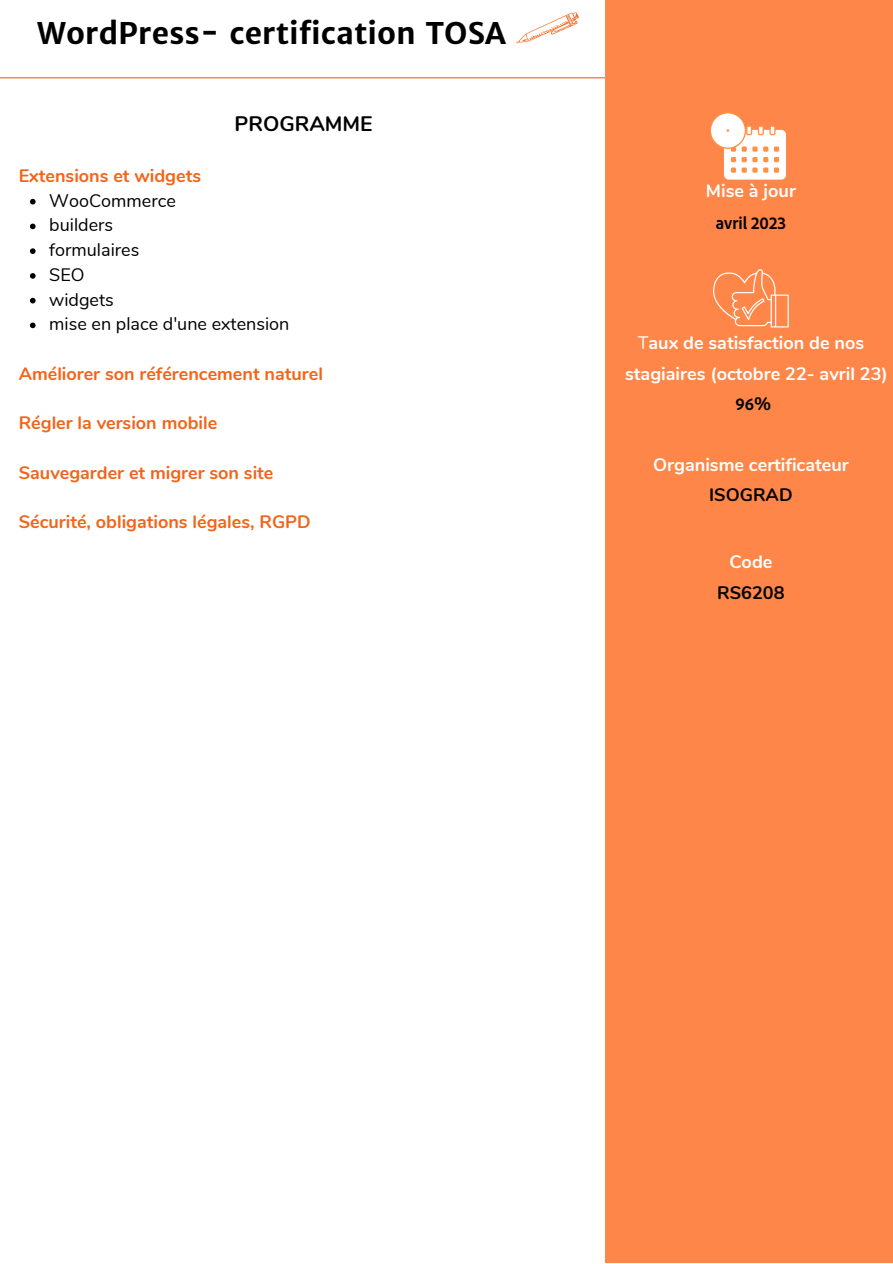
<style>
.page{position:relative;width:893px;height:1264px;background:#fff}
.page>*{position:absolute;margin:0;border:0;box-sizing:border-box;transform-origin:0 0}
.t1{font:700 30px "Merriweather Sans";color:#000}
.t2{font:700 21px "Nunito";color:#000}
.t3{font:700 18px "Nunito";color:#f26419}
.t4{font:700 18px/30.3px "Nunito";color:#fff}
.t5{font:18px/24.8px "Nunito";color:#000}
.t6{font:700 18px "Nunito";color:#000}
.t7{font:700 semi-condensed 18px "Adobe Clean";color:#000}
.s1{font-weight:400}
.s2{font-family:"Nunito";font-stretch:normal}
</style>
<div class="page">
<hr style="left:0;top:77px;width:890px;height:1px;background:#f26419">
<div style="left:605px;top:0;width:287px;height:1262px;background:#fd8648"></div>
<svg style="left:516px;top:12px;width:63px;height:32px"></svg>
<svg style="left:30px;top:199px;width:6px;height:5px"></svg>
<svg style="left:30px;top:223px;width:6px;height:6px"></svg>
<svg style="left:30px;top:248px;width:6px;height:6px"></svg>
<svg style="left:30px;top:273px;width:6px;height:6px"></svg>
<svg style="left:30px;top:298px;width:6px;height:5px"></svg>
<svg style="left:30px;top:322px;width:6px;height:6px"></svg>
<svg style="left:710px;top:112px;width:76px;height:68px"></svg>
<svg style="left:713px;top:269px;width:75px;height:58px"></svg>
<h1 class="t1" style="left:37px;top:14px;width:470px">WordPress- certification TOSA</h1>
<p class="t3" style="left:19px;top:164px;width:184px">Extensions et widgets</p>
<p class="t2" style="left:234px;top:110px;width:139px">PROGRAMME</p>
<p class="t5" style="left:49px;top:188px;width:241px">WooCommerce<br>builders<br>formulaires<br>SEO<br>widgets<br>mise en place d'une extension</p>
<p class="t3" style="left:19px;top:362px;width:306px">Améliorer son référencement naturel</p>
<p class="t3" style="left:19px;top:411px;width:200px">Régler la version mobile</p>
<p class="t3" style="left:19px;top:460px;width:256px">Sauvegarder et migrer son site</p>
<p class="t3" style="left:19px;top:510px;width:293px">Sécurité, obligations légales, RGPD</p>
<p class="t4" style="left:705px;top:176px;width:91px">Mise à jour</p>
<p class="t7" style="left:715px;top:212px;width:72px">avril 2023</p>
<p class="t4" style="left:625px;top:328px;width:264px;text-indent:13px"><span class="s1">T</span>aux de satisfaction de nos stagiaires (octobre 22- avril 23)</p>
<p class="t7" style="left:735px;top:392px;width:37px">96<span class="s2">%</span></p>
<p class="t4" style="left:653px;top:449px;width:197px">Organisme certificateur</p>
<p class="t6" style="left:709px;top:483px;width:85px">ISOGRAD</p>
<p class="t4" style="left:729px;top:547px;width:45px">Code</p>
<p class="t6" style="left:717px;top:580px;width:69px">RS6208</p>
</div>
